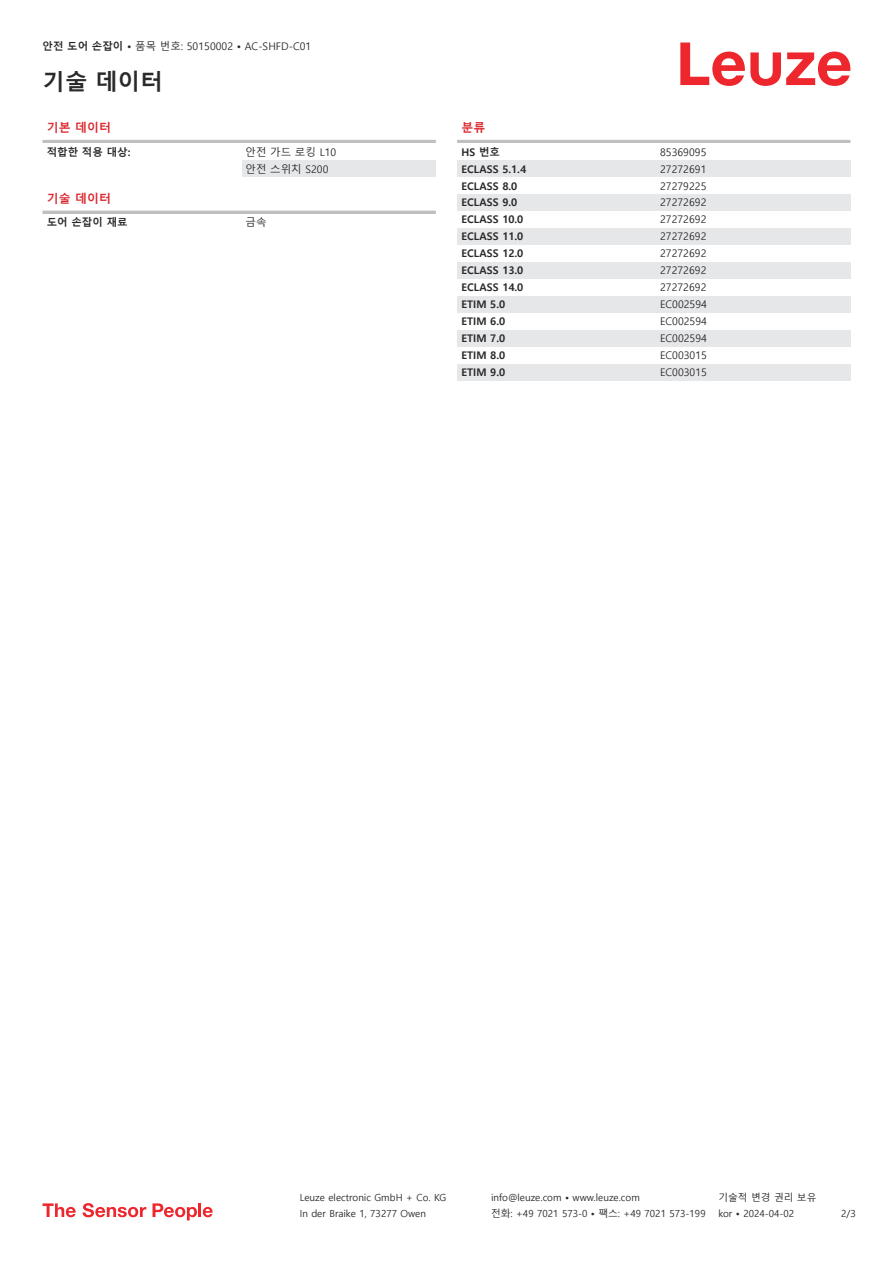
<style>
.page{position:relative;width:893px;height:1263px;background:#fff}
.page>*{position:absolute;margin:0;border:0;box-sizing:border-box;transform-origin:0 0}
.t1{font:700 22.5px "Malgun Gothic";color:#2b292a}
.t2{font:700 12px "Malgun Gothic";color:#db2a30}
.t3{font:10.5px/17px "Malgun Gothic";color:#2b292a}
.t4{font:700 10.5px "Malgun Gothic";color:#2b292a}
.t5{font:9.75px "Malgun Gothic";color:#2b292a}
.s1{font-weight:700}
</style>
<div class="page">
<svg style="left:680px;top:43px;width:170px;height:43px"></svg>
<hr style="left:43px;top:140px;width:393px;height:3px;background:#bdbfc1">
<div style="left:242px;top:160px;width:194px;height:17px;background:#e6e7e9"></div>
<hr style="left:43px;top:211px;width:393px;height:3px;background:#bdbfc1">
<hr style="left:457px;top:140px;width:393px;height:3px;background:#bdbfc1">
<div style="left:457px;top:160px;width:200px;height:17px;background:#e6e7e9"></div>
<div style="left:657px;top:160px;width:193px;height:17px;background:#e6e7e9"></div>
<div style="left:457px;top:194px;width:200px;height:17px;background:#e6e7e9"></div>
<div style="left:657px;top:194px;width:193px;height:17px;background:#e6e7e9"></div>
<div style="left:457px;top:228px;width:200px;height:17px;background:#e6e7e9"></div>
<div style="left:657px;top:228px;width:193px;height:17px;background:#e6e7e9"></div>
<div style="left:457px;top:262px;width:200px;height:17px;background:#e6e7e9"></div>
<div style="left:657px;top:262px;width:193px;height:17px;background:#e6e7e9"></div>
<div style="left:457px;top:296px;width:200px;height:17px;background:#e6e7e9"></div>
<div style="left:657px;top:296px;width:193px;height:17px;background:#e6e7e9"></div>
<div style="left:457px;top:330px;width:200px;height:17px;background:#e6e7e9"></div>
<div style="left:657px;top:330px;width:193px;height:17px;background:#e6e7e9"></div>
<div style="left:457px;top:364px;width:200px;height:16px;background:#e6e7e9"></div>
<div style="left:657px;top:364px;width:193px;height:16px;background:#e6e7e9"></div>
<svg style="left:43px;top:1203px;width:33px;height:14px"></svg>
<svg style="left:83px;top:1203px;width:63px;height:14px"></svg>
<svg style="left:153px;top:1203px;width:44px;height:17px"></svg>
<hr style="left:198px;top:1203px;width:3px;height:14px;background:#ed272d">
<svg style="left:203px;top:1207px;width:10px;height:10px"></svg>
<p class="t3" style="left:43px;top:38px;width:270px"><span class="s1">안전 도어 손잡이 •</span> 품목 번호: 50150002 <span class="s1">•</span> AC-SHFD-C01</p>
<h1 class="t1" style="left:43px;top:69px;width:122px">기술 데이터</h1>
<p class="t2" style="left:47px;top:121px;width:66px">기본 데이터</p>
<p class="t4" style="left:47px;top:146px;width:85px">적합한 적용 대상:</p>
<p class="t3" style="left:246px;top:144px;width:92px">안전 가드 로킹 L10 안전 스위치 S200</p>
<p class="t2" style="left:47px;top:191px;width:66px">기술 데이터</p>
<p class="t4" style="left:47px;top:216px;width:82px">도어 손잡이 재료</p>
<p class="t3" style="left:246px;top:214px;width:22px">금속</p>
<p class="t2" style="left:461px;top:121px;width:25px">분류</p>
<p class="t4" style="left:461px;top:146px;width:40px">HS 번호</p>
<p class="t3" style="left:660px;top:144px;width:48px">85369095</p>
<p class="t4" style="left:461px;top:163px;width:66px">ECLASS 5.1.4</p>
<p class="t3" style="left:660px;top:161px;width:48px">27272691</p>
<p class="t4" style="left:461px;top:179px;width:57px">ECLASS 8.0</p>
<p class="t3" style="left:660px;top:177px;width:48px">27279225</p>
<p class="t4" style="left:461px;top:196px;width:57px">ECLASS 9.0</p>
<p class="t3" style="left:660px;top:194px;width:48px">27272692</p>
<p class="t4" style="left:461px;top:213px;width:63px">ECLASS 10.0</p>
<p class="t3" style="left:660px;top:211px;width:48px">27272692</p>
<p class="t4" style="left:461px;top:230px;width:63px">ECLASS 11.0</p>
<p class="t3" style="left:660px;top:228px;width:48px">27272692</p>
<p class="t4" style="left:461px;top:247px;width:63px">ECLASS 12.0</p>
<p class="t3" style="left:660px;top:245px;width:48px">27272692</p>
<p class="t4" style="left:461px;top:264px;width:63px">ECLASS 13.0</p>
<p class="t3" style="left:660px;top:262px;width:48px">27272692</p>
<p class="t4" style="left:461px;top:281px;width:63px">ECLASS 14.0</p>
<p class="t3" style="left:660px;top:279px;width:48px">27272692</p>
<p class="t4" style="left:461px;top:298px;width:45px">ETIM 5.0</p>
<p class="t3" style="left:660px;top:296px;width:48px">EC002594</p>
<p class="t4" style="left:461px;top:315px;width:45px">ETIM 6.0</p>
<p class="t3" style="left:660px;top:313px;width:48px">EC002594</p>
<p class="t4" style="left:461px;top:332px;width:45px">ETIM 7.0</p>
<p class="t3" style="left:660px;top:330px;width:48px">EC002594</p>
<p class="t4" style="left:461px;top:349px;width:45px">ETIM 8.0</p>
<p class="t3" style="left:660px;top:347px;width:48px">EC003015</p>
<p class="t4" style="left:461px;top:366px;width:45px">ETIM 9.0</p>
<p class="t3" style="left:660px;top:364px;width:48px">EC003015</p>
<p class="t5" style="left:300px;top:1192px;width:148px">Leuze electronic GmbH + Co. KG</p>
<p class="t5" style="left:491px;top:1192px;width:150px">info@leuze.com • www.leuze.com</p>
<p class="t5" style="left:718px;top:1192px;width:100px">기술적 변경 권리 보유</p>
<p class="t5" style="left:300px;top:1208px;width:128px">In der Braike 1, 73277 Owen</p>
<p class="t5" style="left:491px;top:1208px;width:216px">전화: +49 7021 573-0 • 팩스: +49 7021 573-199</p>
<p class="t5" style="left:718px;top:1208px;width:77px">kor • 2024-04-02</p>
<p class="t5" style="left:841px;top:1208px;width:16px">2/3</p>
</div>
